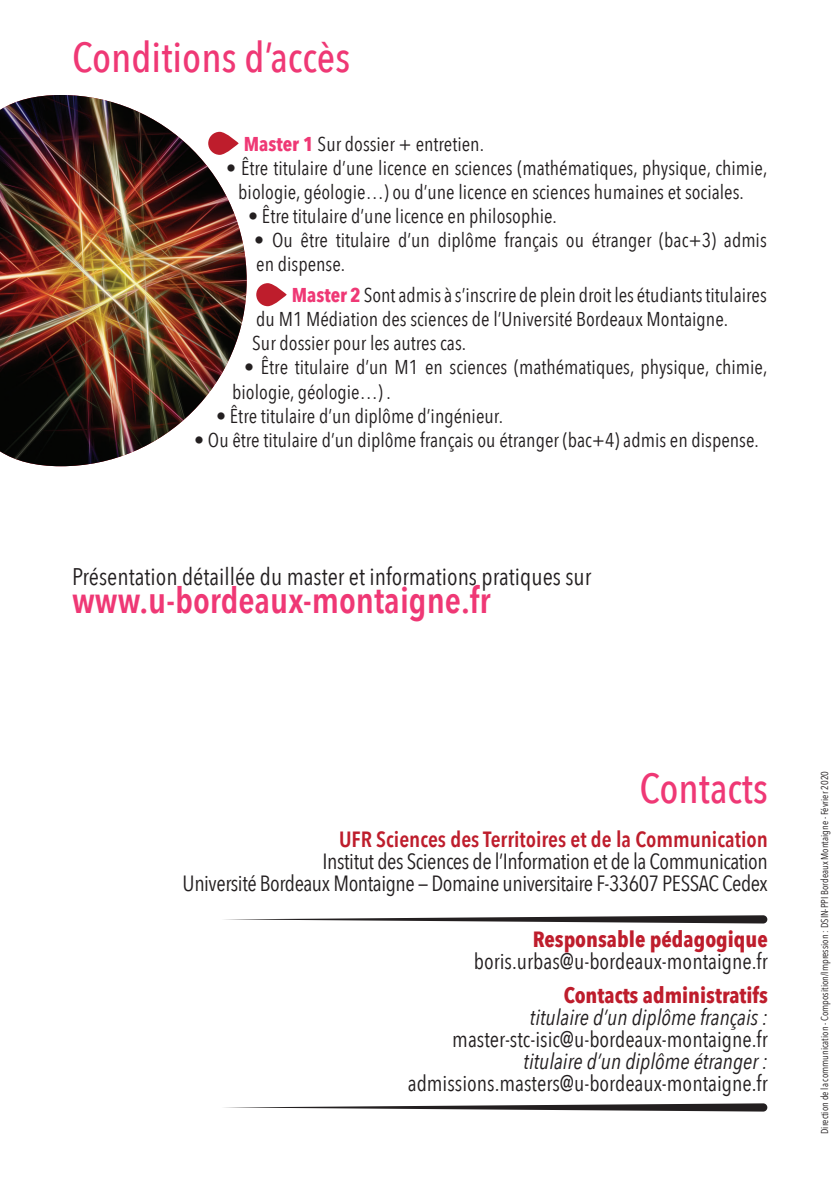
<style>
.page{position:relative;width:840px;height:1191px;background:#fff}
.page>*{position:absolute;margin:0;border:0;box-sizing:border-box;transform-origin:0 0}
.t1{font:500 42px "Avenir Next Condensed";color:#ef3875}
.t2{font:600 36px "Avenir Next Condensed";color:#ef3875}
.t3{font:24px "Avenir Next Condensed";color:#231f20}
.t4{font:22px/22px "Avenir Next Condensed";letter-spacing:-.02em;color:#231f20;text-align:right}
.t5{font:22px "Avenir Next Condensed";color:#231f20}
.t6{font:italic 22px "Avenir Next Condensed";color:#231f20}
.t7{font:600 22px "Avenir Next Condensed";color:#be1d2c}
.t8{font:700 22px "Avenir Next Condensed";color:#be1d2c}
.t9{font:20px/24px "Avenir Next Condensed";color:#231f20}
.t10{font:10px "Avenir Next Condensed";color:#231f20}
.s1{font-weight:700;color:#ef3875}
</style>
<div class="page">
<img style="left:0;top:95px;width:246px;height:371px">
<svg style="left:208px;top:132px;width:30px;height:23px"></svg>
<svg style="left:256px;top:283px;width:30px;height:23px"></svg>
<svg style="left:221px;top:915px;width:545px;height:8px"></svg>
<svg style="left:221px;top:1103px;width:545px;height:8px"></svg>
<h1 class="t1" style="left:72px;top:32px;width:279px">Conditions d’accès</h1>
<p class="t9" style="left:243px;top:131px;width:242px"><span class="s1">Master 1</span> Sur dossier + entretien.</p>
<p class="t9" style="left:226px;top:155px;width:542px;text-align:center">• Être titulaire d’une licence en sciences (mathématiques, physique, chimie, biologie, géologie…) ou d’une licence en sciences humaines et sociales.</p>
<p class="t9" style="left:248px;top:203px;width:310px">• Être titulaire d’une licence en philosophie.</p>
<p class="t9" style="left:254px;top:227px;width:513px">• Ou être titulaire d’un diplôme français ou étranger (bac+3) admis en dispense.</p>
<p class="t9" style="left:252px;top:282px;width:515px;text-indent:39px"><span class="s1">Master 2</span> Sont admis à s’inscrire de plein droit les étudiants titulaires du M1 Médiation des sciences de l’Université Bordeaux Montaigne.<br>Sur dossier pour les autres cas.</p>
<p class="t9" style="left:232px;top:354px;width:536px;text-indent:12px">• Être titulaire d’un M1 en sciences (mathématiques, physique, chimie, biologie, géologie…) .</p>
<p class="t9" style="left:216px;top:402px;width:288px">• Être titulaire d’un diplôme d’ingénieur.</p>
<p class="t9" style="left:194px;top:426px;width:566px">• Ou être titulaire d’un diplôme français ou étranger (bac+4) admis en dispense.</p>
<p class="t3" style="left:72px;top:556px;width:520px">Présentation détaillée du master et informations pratiques sur</p>
<h2 class="t2" style="left:72px;top:570px;width:420px">www.u-bordeaux-montaigne.fr</h2>
<h1 class="t1" style="left:639px;top:763px;width:130px">Contacts</h1>
<p class="t7" style="left:339px;top:820px;width:430px">UFR Sciences des Territoires et de la Communication</p>
<p class="t4" style="left:182px;top:849px;width:586px">Institut des Sciences de l’Information et de la Communication<br>Université Bordeaux Montaigne — Domaine universitaire F-33607 PESSAC Cedex</p>
<p class="t8" style="left:532px;top:925px;width:236px">Responsable pédagogique</p>
<p class="t5" style="left:473px;top:942px;width:295px">boris.urbas@u-bordeaux-montaigne.fr</p>
<p class="t8" style="left:563px;top:981px;width:205px">Contacts administratifs</p>
<p class="t6" style="left:529px;top:1004px;width:239px">titulaire d’un diplôme français :</p>
<p class="t5" style="left:452px;top:1020px;width:317px">master-stc-isic@u-bordeaux-montaigne.fr</p>
<p class="t6" style="left:523px;top:1048px;width:246px">titulaire d’un diplôme étranger :</p>
<p class="t5" style="left:407px;top:1064px;width:361px">admissions.masters@u-bordeaux-montaigne.fr</p>
<p class="t10" style="left:815px;top:1134px;width:364px;rotate:-90deg">Direction de la communication - Composition/Impression : DSIN-PPI Bordeaux Montaigne - Février 2020</p>
</div>
